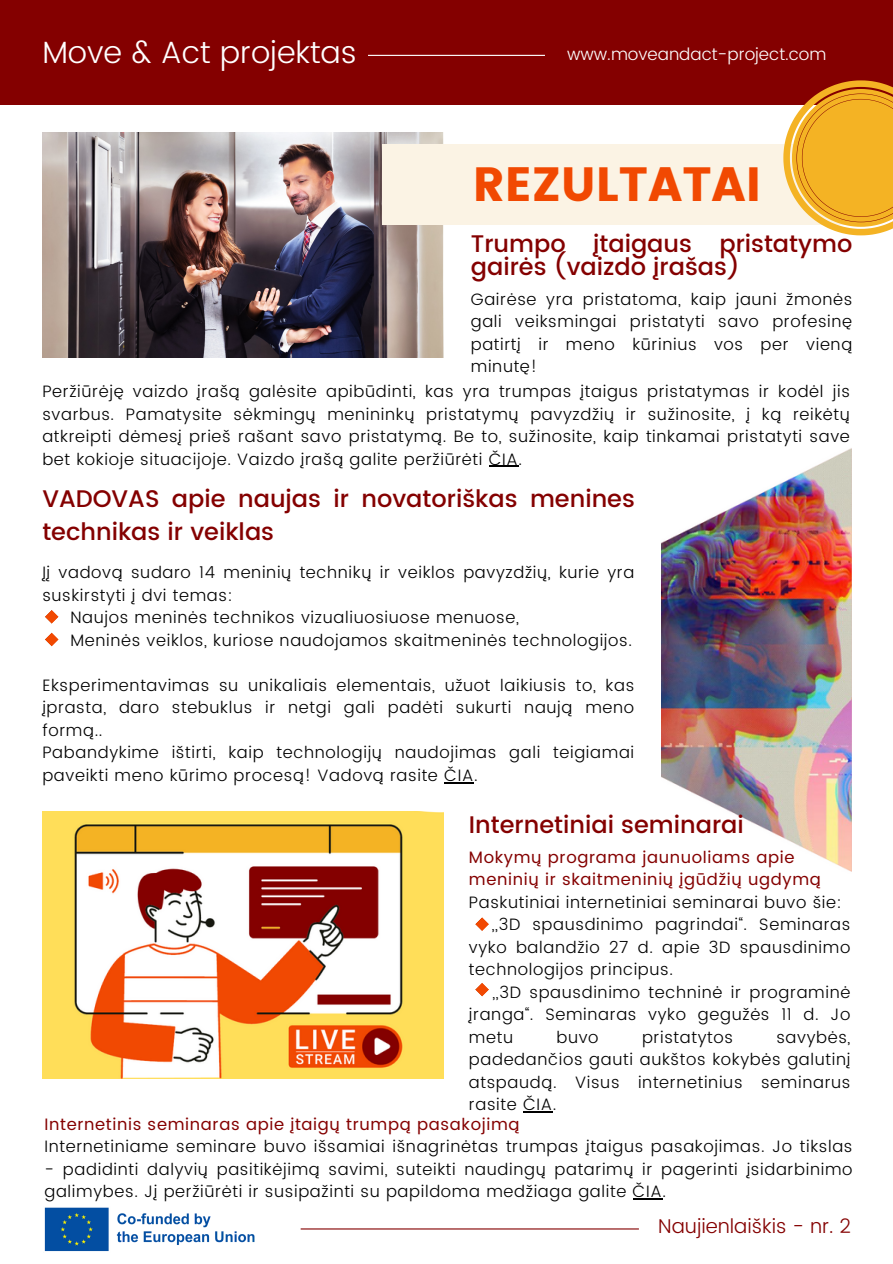
<style>
.page{position:relative;width:893px;height:1264px;background:#fff}
.page>*{position:absolute;margin:0;border:0;box-sizing:border-box;transform-origin:0 0}
.t1{font:48px "Poppins";color:#f14902}
.t2{font:300 30.75px "Poppins";color:#fff}
.t3{font:500 24px/23.7px "Poppins";color:#840000}
.t4{font:300 19.95px "Poppins";color:#840000}
.t5{font:300 16.95px "Poppins";color:#fff}
.t6{font:300 16.5px/22.5px "Poppins";letter-spacing:.04em;color:#000;text-align:justify}
.t7{font:16.5px/22.5px "Poppins";letter-spacing:.04em;color:#840000}
</style>
<div class="page">
<div style="left:0;top:0;width:892px;height:104px;background:#840000"></div>
<hr style="left:300px;top:1228px;width:339px;height:1px;background:#840000">
<img style="left:44px;top:1207px;width:211px;height:45px">
<hr style="left:368px;top:55px;width:177px;height:1px;background:#fff">
<img style="left:661px;top:449px;width:189px;height:422px">
<img style="left:42px;top:132px;width:401px;height:225px">
<div style="left:383px;top:144px;width:468px;height:80px;background:#fbf3e4"></div>
<hr style="left:444px;top:782px;width:30px;height:1px;background:#000">
<svg style="left:45px;top:610px;width:14px;height:14px"></svg>
<svg style="left:45px;top:632px;width:14px;height:14px"></svg>
<img style="left:42px;top:811px;width:401px;height:267px">
<hr style="left:632px;top:1198px;width:30px;height:1px;background:#000">
<svg style="left:523px;top:1111px;width:29px;height:1px"></svg>
<hr style="left:488px;top:466px;width:30px;height:1px;background:#000">
<svg style="left:475px;top:917px;width:14px;height:14px"></svg>
<svg style="left:475px;top:983px;width:14px;height:13px"></svg>
<svg style="left:783px;top:80px;width:109px;height:155px"></svg>
<p class="t2" style="left:42px;top:35px;width:316px">Move &amp; Act projektas</p>
<p class="t5" style="left:567px;top:45px;width:261px">www.moveandact-project.com</p>
<p class="t1" style="left:472px;top:156px;width:290px">REZULTATAI</p>
<p class="t3" style="left:471px;top:231px;width:383px">Trumpo įtaigaus pristatymo gairės (vaizdo įrašas)</p>
<h3 class="t6" style="left:471px;top:288px;width:383px">Gairėse yra pristatoma, kaip jauni žmonės gali veiksmingai pristatyti savo profesinę patirtį ir meno kūrinius vos per vieną minutę!</h3>
<p class="t6" style="left:42px;top:380px;width:809px">Peržiūrėję vaizdo įrašą galėsite apibūdinti, kas yra trumpas įtaigus pristatymas ir kodėl jis svarbus. Pamatysite sėkmingų menininkų pristatymų pavyzdžių ir sužinosite, į ką reikėtų atkreipti dėmesį prieš rašant savo pristatymą. Be to, sužinosite, kaip tinkamai pristatyti save bet kokioje situacijoje. Vaizdo įrašą galite peržiūrėti ČIA.</p>
<p class="t3" style="left:42px;top:482px;width:594px;line-height:32.7px">VADOVAS apie naujas ir novatoriškas menines technikas ir veiklas</p>
<p class="t6" style="left:42px;top:561px;width:593px">Įį vadovą sudaro 14 meninių technikų ir veiklos pavyzdžių, kurie yra suskirstyti į dvi temas:</p>
<h1 class="t6" style="left:70px;top:606px;width:450px">Naujos meninės technikos vizualiuosiuose menuose,</h1>
<h3 class="t6" style="left:70px;top:629px;width:563px">Meninės veiklos, kuriose naudojamos skaitmeninės technologijos.</h3>
<p class="t6" style="left:42px;top:674px;width:593px">Eksperimentavimas su unikaliais elementais, užuot laikiusis to, kas įprasta, daro stebuklus ir netgi gali padėti sukurti naują meno formą..</p>
<p class="t6" style="left:42px;top:741px;width:593px">Pabandykime ištirti, kaip technologijų naudojimas gali teigiamai paveikti meno kūrimo procesą! Vadovą rasite ČIA.</p>
<p class="t3" style="left:469px;top:813px;width:276px">Internetiniai seminarai</p>
<p class="t7" style="left:469px;top:845px;width:353px">Mokymų programa jaunuoliams apie meninių ir skaitmeninių įgūdžių ugdymą</p>
<p class="t6" style="left:469px;top:890px;width:374px">Paskutiniai internetiniai seminarai buvo šie:</p>
<p class="t6" style="left:469px;top:913px;width:383px;text-indent:23px">„„3D spausdinimo pagrindai“. Seminaras vyko balandžio 27 d. apie 3D spausdinimo technologijos principus.</p>
<p class="t6" style="left:469px;top:980px;width:383px;text-indent:23px">,„3D spausdinimo techninė ir programinė įranga“. Seminaras vyko gegužės 11 d. Jo metu</p>
<p class="t6" style="left:556px;top:1025px;width:44px">buvo</p>
<p class="t6" style="left:642px;top:1025px;width:92px">pristatytos</p>
<p class="t6" style="left:469px;top:1025px;width:383px;text-indent:307px">savybės, padedančios gauti aukštos kokybės galutinį atspaudą. Visus internetinius seminarus rasite ČIA.</p>
<p class="t7" style="left:44px;top:1112px;width:476px">Internetinis seminaras apie įtaigų trumpą pasakojimą</p>
<h3 class="t6" style="left:44px;top:1135px;width:809px">Internetiniame seminare buvo išsamiai išnagrinėtas trumpas įtaigus pasakojimas. Jo tikslas</h3>
<h3 class="t6" style="left:44px;top:1157px;width:809px">- padidinti dalyvių pasitikėjimą savimi, suteikti naudingų patarimų ir pagerinti įsidarbinimo galimybes. Jį peržiūrėti ir susipažinti su papildoma medžiaga galite ČIA.</h3>
<p class="t4" style="left:658px;top:1214px;width:194px">Naujienlaiškis - nr. 2</p>
</div>
